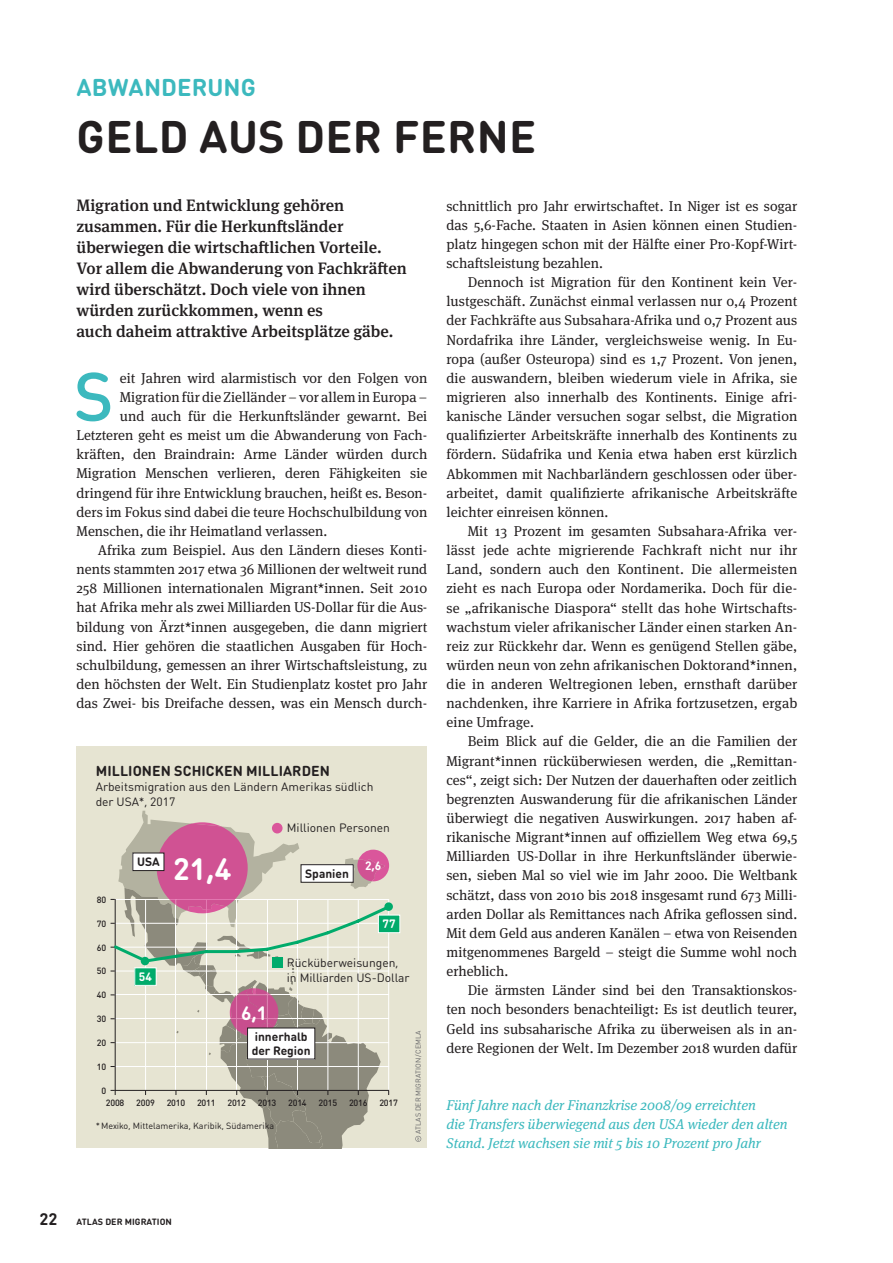
<style>
.page{position:relative;width:893px;height:1263px;background:#fff}
.page>*{position:absolute;margin:0;border:0;box-sizing:border-box;transform-origin:0 0}
.t1{font:500 67.65px "DIN Round OT";color:#3cb9be}
.t2{font:700 45px "DIN Round OT";letter-spacing:.005em;color:#231f20}
.t3{font:700 30.6px "DIN Round OT";color:#fff}
.t4{font:700 24px "DIN Round OT";letter-spacing:.005em;color:#3cb9be}
.t5{font:700 19.2px "DIN Round OT";color:#fff}
.t6{font:500 16.5px/21px "Meta Serif OT";color:#231f20}
.t7{font:14.25px/19.2px "Meta Serif OT";color:#231f20;text-align:justify}
.t8{font:italic 14.25px/19.2px "Meta Serif OT";color:#3cb9be}
.t9{font:700 14.25px "DIN Round OT";letter-spacing:.005em;color:#231f20}
.t10{font:12px/15px "DIN Round OT";color:#231f20}
.t11{font:700 12px/13.5px "DIN Round OT";color:#231f20}
.t12{font:700 12px "DIN Round OT";color:#fff}
.t13{font:500 9px "DIN Round OT";letter-spacing:-.025em;color:#231f20}
.t14{font:9px "DIN Round OT";color:#231f20}
.t15{font:700 9px "DIN Round OT";letter-spacing:.005em;color:#231f20}
.t16{font:7.2px "DIN Round OT";letter-spacing:.005em;color:#636366}
.s1{font-size:16.5px}
</style>
<div class="page">
<div style="left:77px;top:746px;width:350px;height:402px;background:#e6e4d2"></div>
<svg style="left:415px;top:1136px;width:6px;height:6px"></svg>
<svg style="left:111px;top:811px;width:281px;height:337px"></svg>
<div style="left:133px;top:853px;width:31px;height:17px;background:#fff"></div>
<div style="left:132px;top:853px;width:32px;height:18px;border:1px solid #231f20"></div>
<div style="left:135px;top:968px;width:21px;height:17px;background:#00ab6b"></div>
<div style="left:134px;top:967px;width:23px;height:19px;border:1px solid #fff"></div>
<div style="left:378px;top:915px;width:22px;height:18px;background:#00ab6b"></div>
<div style="left:378px;top:915px;width:22px;height:18px;border:1px solid #fff"></div>
<div style="left:301px;top:865px;width:52px;height:17px;background:#fff"></div>
<div style="left:301px;top:864px;width:53px;height:19px;border:1px solid #231f20"></div>
<div style="left:384px;top:902px;width:9px;height:9px;background:#00ab6b;border-radius:50%"></div>
<div style="left:141px;top:957px;width:8px;height:8px;background:#00ab6b;border-radius:50%"></div>
<div style="left:272px;top:823px;width:11px;height:10px;background:#da569b;border-radius:50%"></div>
<div style="left:272px;top:957px;width:11px;height:11px;background:#00ab6b"></div>
<h3 class="t4" style="left:77px;top:71px;width:181px">ABWANDERUNG</h3>
<h2 class="t2" style="left:77px;top:108px;width:461px">GELD AUS DER FERNE</h2>
<p class="t6" style="left:77px;top:194px;width:332px">Migration und Entwicklung gehören zusammen. Für die Herkun sländer überwiegen die wirtscha lichen Vorteile.<br>Vor allem die Abwanderung von Fachkrä en wird überschätzt. Doch viele von ihnen würden zurückkommen, wenn es<br>auch daheim attraktive Arbeitsplätze gäbe.</p>
<h1 class="t1" style="left:74px;top:353px;width:42px">S</h1>
<p class="t7" style="left:120px;top:368px;width:309px">eit Jahren wird alarmistisch vor den Folgen von</p>
<p class="t7" style="left:120px;top:388px;width:309px">Migration für die Zielländer – vor allem in Europa –</p>
<p class="t7" style="left:120px;top:407px;width:309px">und auch für die Herkunftsländer gewarnt. Bei</p>
<p class="t7" style="left:77px;top:426px;width:352px">Letzteren geht es meist um die Abwanderung von Fach-</p>
<p class="t7" style="left:77px;top:445px;width:352px">kräften, den Braindrain: Arme Länder würden durch</p>
<p class="t7" style="left:77px;top:464px;width:352px">Migration Menschen verlieren, deren Fähigkeiten sie</p>
<p class="t7" style="left:77px;top:483px;width:352px">dringend für ihre Entwicklung brauchen, heißt es. Beson-</p>
<p class="t7" style="left:77px;top:502px;width:352px">ders im Fokus sind dabei die teure Hochschulbildung von</p>
<p class="t7" style="left:77px;top:522px;width:252px">Menschen, die ihr Heimatland verlassen.</p>
<p class="t7" style="left:98px;top:541px;width:331px">Afrika zum Beispiel. Aus den Ländern dieses Konti-</p>
<p class="t7" style="left:77px;top:560px;width:352px">nents stammten 2017 etwa 36 Millionen der weltweit rund</p>
<p class="t7" style="left:77px;top:579px;width:352px">258 Millionen internationalen Migrant*innen. Seit 2010</p>
<p class="t7" style="left:77px;top:598px;width:352px">hat Afrika mehr als zwei Milliarden US-Dollar für die Aus-</p>
<p class="t7" style="left:77px;top:617px;width:352px">bildung von Ärzt*innen ausgegeben, die dann migriert</p>
<p class="t7" style="left:77px;top:636px;width:352px">sind. Hier gehören die staatlichen Ausgaben für Hoch-</p>
<p class="t7" style="left:77px;top:656px;width:352px">schulbildung, gemessen an ihrer Wirtschaftsleistung, zu</p>
<p class="t7" style="left:77px;top:675px;width:352px">den höchsten der Welt. Ein Studienplatz kostet pro Jahr</p>
<p class="t7" style="left:77px;top:694px;width:352px">das Zwei- bis Dreifache dessen, was ein Mensch durch-</p>
<p class="t9" style="left:96px;top:762px;width:236px">MILLIONEN SCHICKEN MILLIARDEN</p>
<p class="t10" style="left:96px;top:779px;width:279px">Arbeitsmigration aus den Ländern Amerikas südlich der USA*, 2017</p>
<p class="t13" style="left:97px;top:894px;width:11px">80</p>
<p class="t13" style="left:97px;top:918px;width:11px">70</p>
<p class="t13" style="left:97px;top:941px;width:11px">60</p>
<p class="t13" style="left:97px;top:965px;width:11px">50</p>
<p class="t13" style="left:97px;top:989px;width:11px">40</p>
<p class="t13" style="left:97px;top:1013px;width:11px">30</p>
<p class="t11" style="left:137px;top:855px;width:24px">USA</p>
<p class="t12" style="left:139px;top:969px;width:15px">54</p>
<p class="t10" style="left:287px;top:820px;width:105px">Millionen Personen</p>
<h3 class="t3" style="left:173px;top:848px;width:60px">21,4</h3>
<p class="t12" style="left:365px;top:858px;width:18px">2,6</p>
<p class="t11" style="left:305px;top:867px;width:45px">Spanien</p>
<p class="t12" style="left:383px;top:916px;width:15px">77</p>
<h3 class="t5" style="left:241px;top:1000px;width:28px">6,1</h3>
<p class="t10" style="left:287px;top:954px;width:124px">Rücküberweisungen, in Milliarden US-Dollar</p>
<p class="t13" style="left:97px;top:1037px;width:11px">20</p>
<p class="t13" style="left:97px;top:1061px;width:11px">10</p>
<p class="t13" style="left:102px;top:1085px;width:6px">0</p>
<p class="t11" style="left:252px;top:1030px;width:60px">innerhalb der Region</p>
<p class="t13" style="left:106px;top:1097px;width:20px">2008</p>
<p class="t13" style="left:136px;top:1097px;width:20px">2009</p>
<p class="t13" style="left:167px;top:1097px;width:20px">2010</p>
<p class="t13" style="left:197px;top:1097px;width:20px">2011</p>
<p class="t13" style="left:227px;top:1097px;width:20px">2012</p>
<p class="t13" style="left:258px;top:1097px;width:20px">2013</p>
<p class="t13" style="left:288px;top:1097px;width:20px">2014</p>
<p class="t13" style="left:319px;top:1097px;width:20px">2015</p>
<p class="t13" style="left:349px;top:1097px;width:20px">2016</p>
<p class="t13" style="left:379px;top:1097px;width:20px">2017</p>
<p class="t14" style="left:96px;top:1120px;width:180px">* Mexiko, Mittelamerika, Karibik, Südamerika</p>
<p class="t16" style="left:414px;top:1134px;width:105px;rotate:-90deg">ATLAS DER MIGRATION / CEMLA</p>
<p class="t7" style="left:446px;top:196px;width:352px">schnittlich pro Jahr erwirtschaftet. In Niger ist es sogar das 5,6-Fache. Staaten in Asien können einen Studien&shy;platz hingegen schon mit der Hälfte einer Pro-Kopf-Wirt&shy;schaftsleistung bezahlen.</p>
<p class="t7" style="left:446px;top:273px;width:352px;text-indent:21px">Dennoch ist Migration für den Kontinent kein Ver&shy;lustgeschäft. Zunächst einmal verlassen nur 0,4 Prozent der Fachkräfte aus Subsahara-Afrika und 0,7 Prozent aus Nordafrika ihre Länder, vergleichsweise wenig. In Eu&shy;ropa (außer Osteuropa) sind es 1,7 Prozent. Von jenen, die auswandern, bleiben wiederum viele in Afrika, sie migrieren also innerhalb des Kontinents. Einige afri&shy;kanische Länder versuchen sogar selbst, die Migration qualifizierter Arbeitskräfte innerhalb des Kontinents zu fördern. Südafrika und Kenia etwa haben erst kürzlich Abkommen mit Nachbarländern geschlossen oder über&shy;arbeitet, damit qualifizierte afrikanische Arbeitskräfte leichter einreisen können.</p>
<p class="t7" style="left:446px;top:522px;width:352px;text-indent:21px">Mit 13 Prozent im gesamten Subsahara-Afrika ver&shy;lässt jede achte migrierende Fachkraft nicht nur ihr Land, sondern auch den Kontinent. Die allermeisten zieht es nach Europa oder Nordamerika. Doch für die&shy;se „afrikanische Diaspora“ stellt das hohe Wirtschafts&shy;wachstum vieler afrikanischer Länder einen starken An&shy;reiz zur Rückkehr dar. Wenn es genügend Stellen gäbe, würden neun von zehn afrikanischen Doktorand*innen, die in anderen Weltregionen leben, ernsthaft darüber nachdenken, ihre Karriere in Afrika fortzusetzen, ergab eine Umfrage.</p>
<p class="t7" style="left:446px;top:732px;width:352px;text-indent:21px">Beim Blick auf die Gelder, die an die Familien der Migrant*innen rücküberwiesen werden, die „Remittan&shy;ces“, zeigt sich: Der Nutzen der dauerhaften oder zeitlich begrenzten Auswanderung für die afrikanischen Länder überwiegt die negativen Auswirkungen. 2017 haben af&shy;rikanische Migrant*innen auf offiziellem Weg etwa 69,5<br>Milliarden US-Dollar in ihre Herkunftsländer überwie&shy;sen, sieben Mal so viel wie im Jahr 2000. Die Weltbank schätzt, dass von 2010 bis 2018 insgesamt rund 673 Milli&shy;arden Dollar als Remittances nach Afrika geflossen sind.<br>Mit dem Geld aus anderen Kanälen – etwa von Reisenden mitgenommenes Bargeld – steigt die Summe wohl noch erheblich.</p>
<p class="t7" style="left:446px;top:981px;width:352px;text-indent:21px">Die ärmsten Länder sind bei den Transaktionskos&shy;ten noch besonders benachteiligt: Es ist deutlich teurer, Geld ins subsaharische Afrika zu überweisen als in an&shy;dere Regionen der Welt. Im Dezember 2018 wurden dafür</p>
<p class="t8" style="left:446px;top:1095px;width:343px">FünfJahre nach der Finanzkrise 2008/09 erreichten<br>die Transfers überwiegend aus den USA wieder den alten<br>Stand. Jetzt wachsen sie mit 5 bis 10 Prozent pro Jahr</p>
<p class="t15" style="left:39px;top:1215px;width:134px"><span class="s1">22</span> ATLAS DER MIGRATION</p>
</div>
